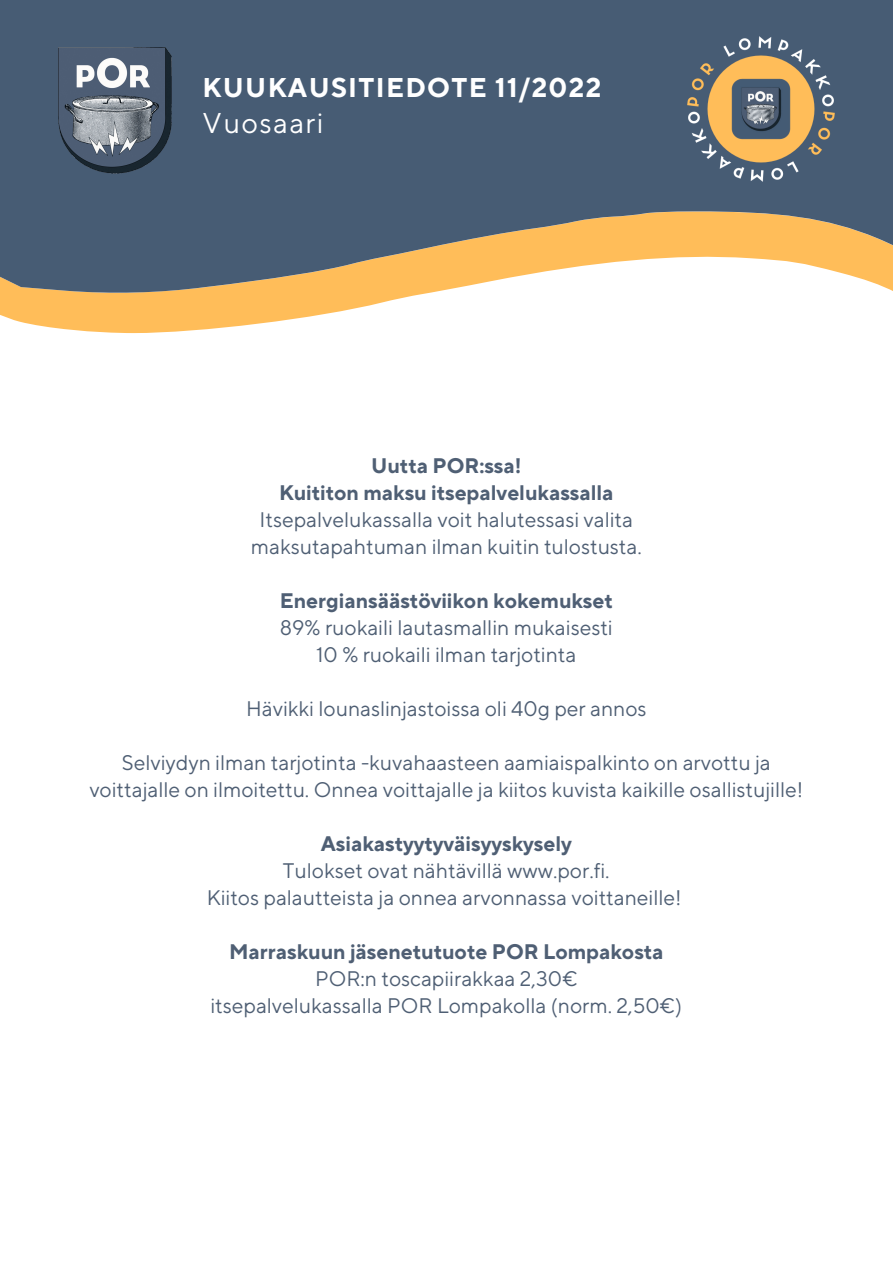
<style>
.page{position:relative;width:893px;height:1264px;background:#fff}
.page>*{position:absolute;margin:0;border:0;box-sizing:border-box;transform-origin:0 0}
.t1{font:28.5px "TT Norms Pro";letter-spacing:.05em;color:#fff}
.t2{font:700 27px "TT Norms Pro";letter-spacing:.05em;color:#fff}
.t3{font:21px/27px "TT Norms Pro";color:#4f5f74;text-align:center}
.t4{font:700 21px/27px "TT Norms Pro";color:#4f5f74;text-align:center}
</style>
<div class="page">
<svg style="left:0;top:313px;width:330px;height:21px;fill:#ffbd59"></svg>
<svg style="left:0;top:0;width:892px;height:313px;background:#747a7d"></svg>
<img style="left:43px;top:30px;width:142px;height:159px">
<img style="left:675px;top:24px;width:171px;height:171px">
<p class="t2" style="left:203px;top:72px;width:400px">KUUKAUSITIEDOTE 11/2022</p>
<h1 class="t1" style="left:203px;top:106px;width:122px">Vuosaari</h1>
<p class="t4" style="left:279px;top:453px;width:336px">Uutta POR:ssa!<br>Kuititon maksu itsepalvelukassalla</p>
<p class="t3" style="left:251px;top:507px;width:392px">Itsepalvelukassalla voit halutessasi valita maksutapahtuman ilman kuitin tulostusta.</p>
<p class="t4" style="left:280px;top:588px;width:334px">Energiansäästöviikon kokemukset</p>
<p class="t3" style="left:280px;top:615px;width:334px">89% ruokaili lautasmallin mukaisesti<br>10 % ruokaili ilman tarjotinta</p>
<p class="t3" style="left:246px;top:696px;width:402px">Hävikki lounaslinjastoissa oli 40g per annos</p>
<p class="t3" style="left:89px;top:749px;width:715px">Selviydyn ilman tarjotinta -kuvahaasteen aamiaispalkinto on arvottu ja voittajalle on ilmoitettu. Onnea voittajalle ja kiitos kuvista kaikille osallistujille!</p>
<p class="t4" style="left:321px;top:830px;width:252px">Asiakastyytyväisyyskysely</p>
<p class="t3" style="left:207px;top:857px;width:476px">Tulokset ovat nähtävillä www.por.fi.<br>Kiitos palautteista ja onnea arvonnassa voittaneille!</p>
<p class="t4" style="left:229px;top:938px;width:436px">Marraskuun jäsenetutuote POR Lompakosta</p>
<p class="t3" style="left:210px;top:965px;width:473px">POR:n toscapiirakkaa 2,30€<br>itsepalvelukassalla POR Lompakolla (norm. 2,50€)</p>
</div>
